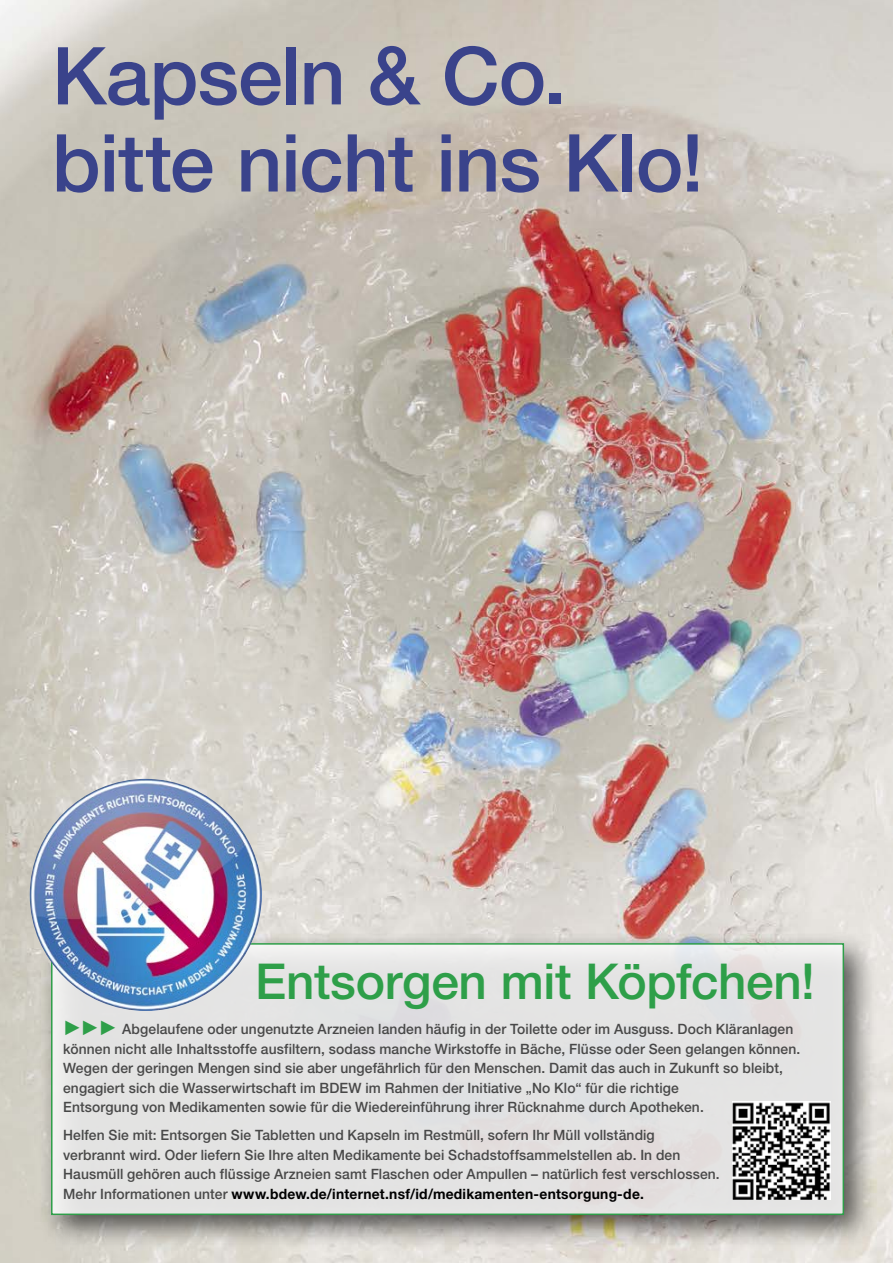
<style>
.page{position:relative;width:893px;height:1263px;background:#fff}
.page>*{position:absolute;margin:0;border:0;box-sizing:border-box;transform-origin:0 0}
.t1{font:500 79.95px/87.2px "Helvetica Neue";letter-spacing:-.015em;color:#3a438b}
.t2{font:500 49.5px "Helvetica Neue";letter-spacing:-.005em;color:#2e9f49}
.t3{font:500 14.25px/19.5px "Helvetica Neue";letter-spacing:.01em;color:#484848}
.s1{font-weight:700;color:#000}
</style>
<div class="page">
<img style="left:0;top:0;width:893px;height:1263px">
<div style="left:38px;top:930px;width:840px;height:319px;background:#000;opacity:.75"></div>
<div style="left:52px;top:944px;width:791px;height:270px;background:#e3e3e3"></div>
<div style="left:51px;top:943px;width:793px;height:272px;border:2px solid #2e9f49"></div>
<img style="left:732px;top:1102px;width:98px;height:98px">
<img style="left:30px;top:779px;width:232px;height:232px;border-radius:116px">
<h1 class="t1" style="left:52px;top:32px;width:653px">Kapseln &amp; Co. bitte nicht ins Klo!</h1>
<h2 class="t2" style="left:255px;top:952px;width:561px">Entsorgen mit Köpfchen!</h2>
<p class="t3" style="left:63px;top:1019px;width:739px;text-indent:59px">Abgelaufene oder ungenutzte Arzneien landen häufig in der Toilette oder im Ausguss. Doch Kläranlagen können nicht alle Inhaltsstoffe ausfiltern, sodass manche Wirkstoffe in Bäche, Flüsse oder Seen gelangen können.<br>Wegen der geringen Mengen sind sie aber ungefährlich für den Menschen. Damit das auch in Zukunft so bleibt, engagiert sich die Wasserwirtschaft im BDEW im Rahmen der Initiative „No Klo“ für die richtige<br>Entsorgung von Medikamenten sowie für die Wiedereinführung ihrer Rücknahme durch Apotheken.</p>
<p class="t3" style="left:63px;top:1125px;width:658px">Helfen Sie mit: Entsorgen Sie Tabletten und Kapseln im Restmüll, sofern Ihr Müll vollständig verbrannt wird. Oder liefern Sie Ihre alten Medikamente bei Schadstoffsammelstellen ab. In den Hausmüll gehören auch flüssige Arzneien samt Flaschen oder Ampullen – natürlich fest verschlossen.<br>Mehr Informationen unter <span class="s1">www.bdew.de/internet.nsf/id/medikamenten-entsorgung-de.</span></p>
</div>
